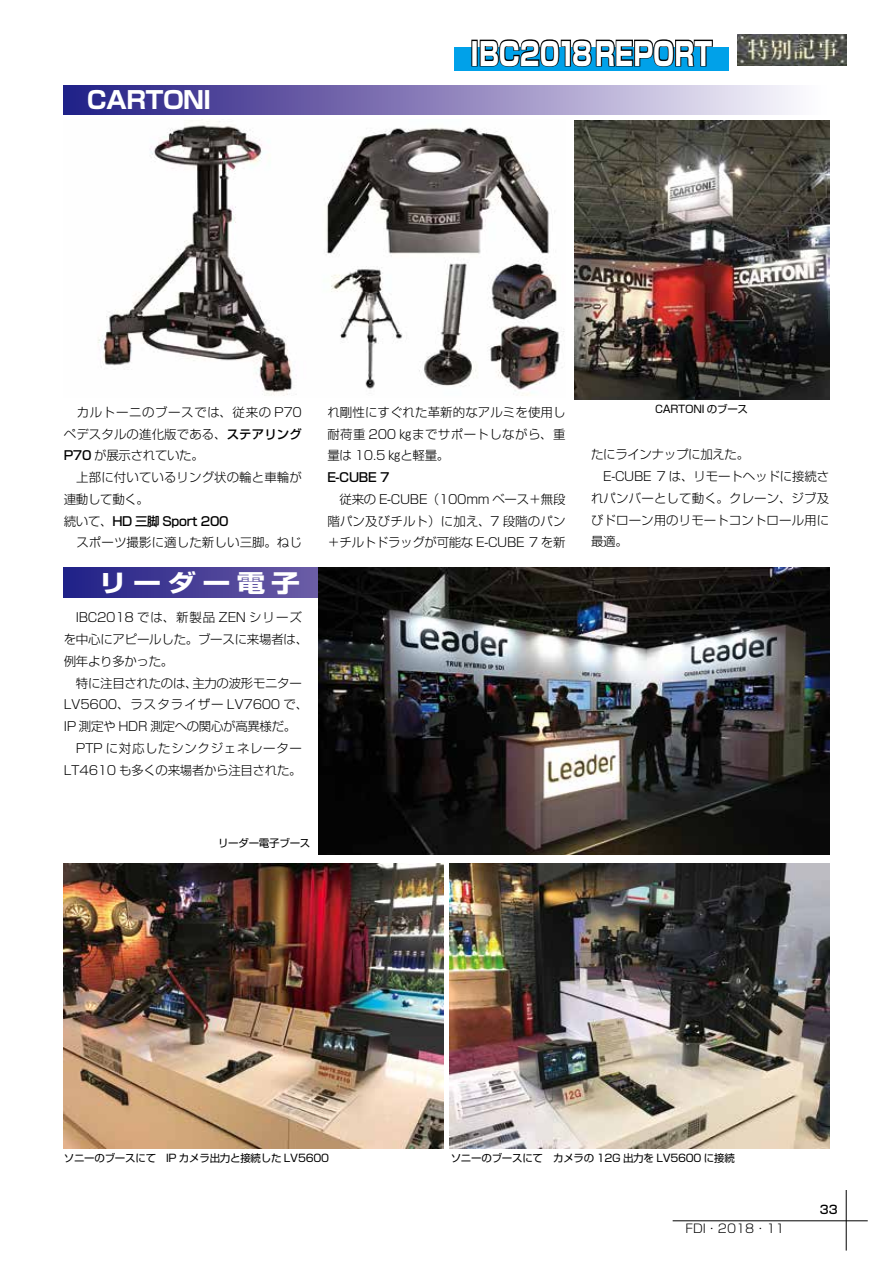
<style>
.page{position:relative;width:893px;height:1263px;background:#fff}
.page>*{position:absolute;margin:0;border:0;box-sizing:border-box;transform-origin:0 0}
.t1{font:800 31.65px "Shin Go Pro";color:#fff;scale:.77 1}
.t2{font:700 24px "Shin Go Pro";letter-spacing:-.025em;color:#fff}
.t3{font:700 24px "Shin Go Pro";letter-spacing:-.025em;color:#fff;scale:1.2 1}
.t4{font:300 12.45px/21.8px "Shin Go Pro";letter-spacing:-.01em;color:#000;text-align:justify}
.t5{font:300 12.45px "Shin Go Pro";letter-spacing:.01em;color:#000}
.t6{font:300 12.45px/21.8px "Shin Go Pro";letter-spacing:.035em;color:#000}
.t7{font:300 12.45px "Shin Go Pro";letter-spacing:.055em;color:#000}
.t8{font:500 12.45px "Shin Go Pro";color:#000}
.t9{font:300 12px "Shin Go Pro";color:#000}
.t10{font:500 11.7px "Shin Go Pro";color:#000}
.t11{font:10.5px "Shin Go Pro";letter-spacing:-.025em;color:#000}
.s1{font-weight:500}
</style>
<div class="page">
<hr style="left:846px;top:1190px;width:1px;height:60px;background:#000">
<hr style="left:673px;top:1220px;width:195px;height:1px;background:#000">
<img style="left:738px;top:34px;width:108px;height:31px">
<div style="left:454px;top:48px;width:274px;height:23px;background:#00a1e9"></div>
<div style="left:471px;top:40px;width:7px;height:26px;border:2px solid #000"></div>
<svg style="left:479px;top:39px;width:235px;height:28px"></svg>
<div style="left:64px;top:85px;width:765px;height:30px;background:linear-gradient(to right,#211780,#fff9fe)"></div>
<svg style="left:64px;top:568px;width:255px;height:29px;background:#453e95"></svg>
<img style="left:574px;top:121px;width:255px;height:279px">
<img style="left:98px;top:119px;width:466px;height:277px">
<img style="left:319px;top:568px;width:510px;height:287px">
<img style="left:450px;top:863px;width:379px;height:285px">
<img style="left:64px;top:863px;width:379px;height:285px">
<h2 class="t2" style="left:87px;top:81px;width:125px">CARTONI</h2>
<h1 class="t1" style="left:470px;top:28px;width:316px">IBC2018 REPORT</h1>
<p class="t4" style="left:64px;top:400px;width:240px">　カルトーニのブースでは、従来の P70ペデスタルの進化版である、<span class="s1">ステアリングP70</span> が展示されていた。</p>
<p class="t4" style="left:64px;top:465px;width:240px;text-align:left;text-indent:13px">上部に付いているリング状の輪と車輪が連動して動く。<br>続いて、<span class="s1">HD 三脚 Sport 200</span></p>
<p class="t5" style="left:76px;top:532px;width:227px">スポーツ撮影に適した新しい三脚。ねじ</p>
<h2 class="t3" style="left:98px;top:564px;width:170px">リーダー電子</h2>
<p class="t4" style="left:64px;top:605px;width:246px;text-align:left;text-indent:12px">IBC2018 では、新製品 ZEN シリーズを中心にアピールした。ブースに来場者は、例年より多かった。</p>
<p class="t4" style="left:76px;top:670px;width:227px">特に注目されたのは、主力の波形モニター</p>
<p class="t4" style="left:64px;top:692px;width:246px">LV5600、ラスタライザー LV7600 で、</p>
<p class="t4" style="left:64px;top:714px;width:234px">IP 測定や HDR 測定への関心が高異様だ。</p>
<p class="t7" style="left:76px;top:738px;width:228px">PTP に対応したシンクジェネレーター</p>
<p class="t4" style="left:64px;top:757px;width:239px">LT4610 も多くの来場者から注目された。</p>
<p class="t4" style="left:327px;top:400px;width:240px">れ剛性にすぐれた革新的なアルミを使用し</p>
<p class="t11" style="left:655px;top:401px;width:94px">CARTONI のブース</p>
<p class="t6" style="left:327px;top:421px;width:240px">耐荷重 200 ㎏までサポートしながら、重量は 10.5 ㎏と軽量。</p>
<p class="t8" style="left:327px;top:467px;width:64px">E-CUBE 7</p>
<p class="t4" style="left:327px;top:487px;width:240px;text-indent:12px">従来の E-CUBE（100mm ベース＋無段階パン及びチルト）に加え、7 段階のパン＋チルトドラッグが可能な E-CUBE 7 を新</p>
<p class="t4" style="left:591px;top:442px;width:160px">たにラインナップに加えた。</p>
<p class="t4" style="left:603px;top:464px;width:227px">E-CUBE 7 は、リモートヘッドに接続さ</p>
<p class="t5" style="left:591px;top:488px;width:240px">れパンバーとして動く。クレーン、ジブ及</p>
<p class="t4" style="left:591px;top:507px;width:240px">びドローン用のリモートコントロール用に</p>
<p class="t4" style="left:591px;top:529px;width:38px">最適。</p>
<p class="t11" style="left:218px;top:835px;width:94px">リーダー電子ブース</p>
<p class="t11" style="left:64px;top:1149px;width:267px">ソニーのブースにて　IP カメラ出力と接続した LV5600</p>
<p class="t11" style="left:451px;top:1149px;width:286px">ソニーのブースにて　カメラの 12G 出力を LV5600 に接続</p>
<p class="t9" style="left:685px;top:1219px;width:101px">FDI・2018・11</p>
<p class="t10" style="left:820px;top:1200px;width:19px">33</p>
</div>
